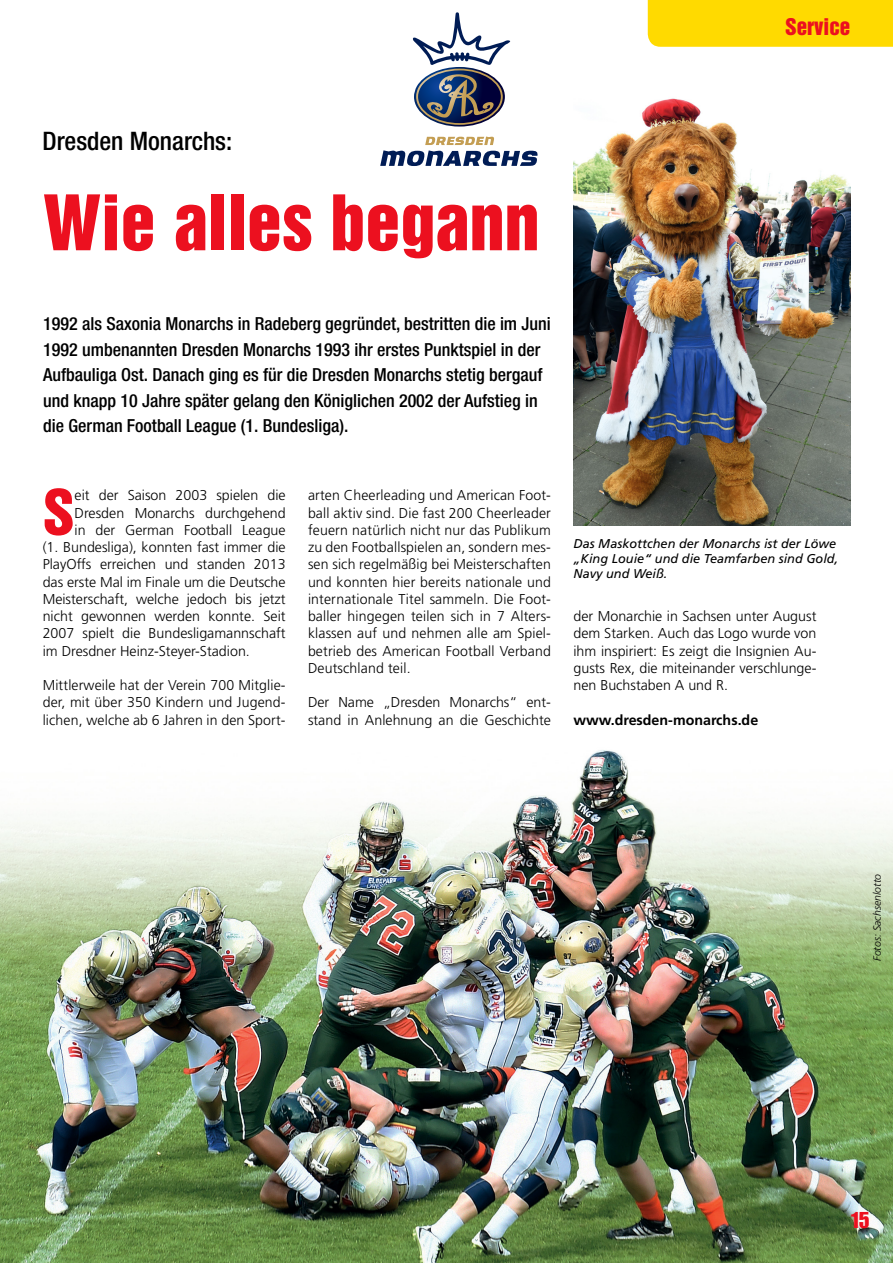
<style>
.page{position:relative;width:893px;height:1263px;background:#fff}
.page>*{position:absolute;margin:0;border:0;box-sizing:border-box;transform-origin:0 0}
.t1{font:69.9px "Helvetica Inserat LT Std";color:#ec101f}
.t2{font:57.45px "Helvetica Inserat LT Std";color:#ec101f}
.t3{font:500 condensed 25.5px "Helvetica Neue LT Std";color:#000}
.t4{font:22.5px "Impact LT Std";color:#ec101f}
.t5{font:21px "Helvetica Inserat LT Std";color:#ec101f}
.t6{font:500 condensed 18px/25.5px "Helvetica Neue LT Std";color:#000}
.t7{font:300 14.25px/17.2px "Frutiger LT Std";color:#000;text-align:justify}
.t8{font:700 14.25px "Frutiger LT Std";color:#000}
.t9{font:italic 12.75px/15.3px "Frutiger LT Std";color:#000}
.t10{font:italic 300 10.5px "Frutiger LT Std";color:#000}
</style>
<div class="page">
<img style="left:0;top:750px;width:893px;height:513px">
<img style="left:573px;top:98px;width:277px;height:427px">
<div style="left:648px;top:0;width:245px;height:47px;background:#ffda00"></div>
<svg style="left:412px;top:12px;width:99px;height:115px"></svg>
<svg style="left:380px;top:137px;width:158px;height:29px"></svg>
<h3 class="t5" style="left:785px;top:14px;width:67px">Service</h3>
<h3 class="t3" style="left:43px;top:126px;width:191px">Dresden Monarchs:</h3>
<h1 class="t1" style="left:43px;top:181px;width:498px">Wie alles begann</h1>
<p class="t6" style="left:43px;top:311px;width:509px">1992 als Saxonia Monarchs in Radeberg gegründet, bestritten die im Juni 1992 umbenannten Dresden Monarchs 1993 ihr erstes Punktspiel in der Aufbauliga Ost. Danach ging es für die Dresden Monarchs stetig bergauf und knapp 10 Jahre später gelang den Königlichen 2002 der Aufstieg in die German Football League (1. Bundesliga).</p>
<h2 class="t2" style="left:43px;top:478px;width:33px">S</h2>
<p class="t7" style="left:75px;top:487px;width:213px">eit der Saison 2003 spielen die</p>
<p class="t7" style="left:75px;top:504px;width:212px">Dresden Monarchs durchgehend</p>
<p class="t7" style="left:75px;top:521px;width:213px">in der German Football League</p>
<p class="t7" style="left:43px;top:539px;width:244px">(1. Bundesliga), konnten fast immer die</p>
<p class="t7" style="left:43px;top:556px;width:244px">PlayOffs erreichen und standen 2013</p>
<p class="t7" style="left:43px;top:573px;width:244px">das erste Mal im Finale um die Deutsche</p>
<p class="t7" style="left:43px;top:590px;width:244px">Meisterschaft, welche jedoch bis jetzt</p>
<p class="t7" style="left:43px;top:608px;width:244px">nicht gewonnen werden konnte. Seit</p>
<p class="t7" style="left:43px;top:625px;width:244px">2007 spielt die Bundesligamannschaft</p>
<p class="t7" style="left:43px;top:642px;width:209px">im Dresdner Heinz-Steyer-Stadion.</p>
<p class="t7" style="left:43px;top:677px;width:244px">Mittlerweile hat der Verein 700 Mitglie&shy;der, mit über 350 Kindern und Jugend&shy;lichen, welche ab 6 Jahren in den Sport-</p>
<p class="t7" style="left:308px;top:487px;width:244px">arten Cheerleading und American Foot&shy;ball aktiv sind. Die fast 200 Cheerleader feuern natürlich nicht nur das Publikum zu den Footballspielen an, sondern mes&shy;sen sich regelmäßig bei Meisterschaften und konnten hier bereits nationale und internationale Titel sammeln. Die Foot&shy;baller hingegen teilen sich in 7 Alters&shy;klassen auf und nehmen alle am Spiel&shy;betrieb des American Football Verband Deutschland teil.</p>
<p class="t7" style="left:308px;top:694px;width:244px">Der Name „Dresden Monarchs“ ent&shy;stand in Anlehnung an die Geschichte</p>
<p class="t9" style="left:573px;top:535px;width:266px">Das Maskottchen der Monarchs ist der Löwe „King Louie“ und die Teamfarben sind Gold,<br>Navy und Weiß.</p>
<p class="t7" style="left:573px;top:608px;width:244px">der Monarchie in Sachsen unter August dem Starken. Auch das Logo wurde von ihm inspiriert: Es zeigt die Insignien Au&shy;gusts Rex, die miteinander verschlunge&shy;nen Buchstaben A und R.</p>
<p class="t8" style="left:573px;top:711px;width:186px">www.dresden-monarchs.de</p>
<p class="t10" style="left:871px;top:961px;width:88px;rotate:-90deg">Fotos: Sachsenlotto</p>
<h3 class="t4" style="left:850px;top:1207px;width:21px">15</h3>
</div>
